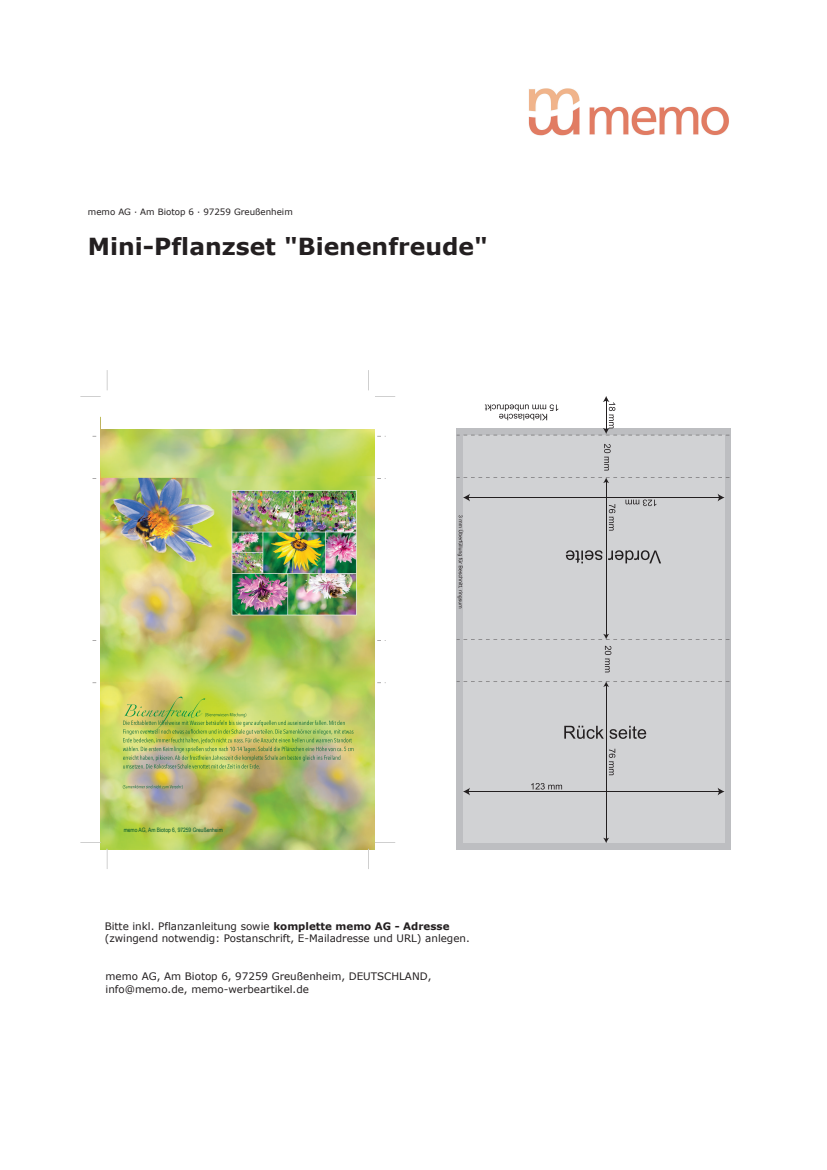
<style>
.page{position:relative;width:827px;height:1170px;background:#fff}
.page>*{position:absolute;margin:0;border:0;box-sizing:border-box;transform-origin:0 0}
.t1{font:700 23.48px "Verdana";color:#231f20}
.t2{font:10.35px "Verdana";color:#231f20}
.t3{font:10.27px/12.4px "Verdana";color:#231f20}
.t4{font:8.7px "Verdana";color:#231f20}
.t5{font:6px "Arial Narrow";color:#00562d}
.s1{font-weight:700;font-size:10.27px}
</style>
<div class="page">
<svg style="left:92px;top:436px;width:294px;height:1px"></svg>
<svg style="left:92px;top:478px;width:294px;height:1px"></svg>
<svg style="left:92px;top:640px;width:294px;height:1px"></svg>
<svg style="left:92px;top:682px;width:294px;height:1px"></svg>
<img style="left:101px;top:389px;width:274px;height:460px">
<img style="left:123px;top:696px;width:230px;height:72px">
<svg style="left:123px;top:784px;width:60px;height:5px"></svg>
<div style="left:101px;top:390px;width:274px;height:38px;background:#fff"></div>
<svg style="left:80px;top:396px;width:21px;height:1px"></svg>
<svg style="left:375px;top:396px;width:20px;height:1px"></svg>
<svg style="left:80px;top:841px;width:21px;height:2px"></svg>
<svg style="left:375px;top:842px;width:20px;height:1px"></svg>
<svg style="left:107px;top:370px;width:1px;height:20px"></svg>
<svg style="left:107px;top:848px;width:1px;height:21px"></svg>
<svg style="left:368px;top:370px;width:1px;height:20px"></svg>
<svg style="left:368px;top:848px;width:1px;height:21px"></svg>
<div style="left:457px;top:428px;width:274px;height:421px;background:#bdbec1"></div>
<div style="left:463px;top:435px;width:262px;height:407px;background:#d1d2d4"></div>
<hr style="left:468px;top:791px;width:251px;height:1px;background:#231f20">
<svg style="left:717px;top:788px;width:7px;height:7px"></svg>
<svg style="left:463px;top:788px;width:7px;height:7px"></svg>
<hr style="left:606px;top:481px;width:1px;height:154px;background:#231f20">
<svg style="left:457px;top:477px;width:272px;height:6px"></svg>
<svg style="left:609px;top:504px;width:6px;height:26px"></svg>
<svg style="left:531px;top:783px;width:31px;height:6px"></svg>
<hr style="left:468px;top:497px;width:251px;height:1px;background:#231f20">
<svg style="left:463px;top:494px;width:7px;height:7px"></svg>
<svg style="left:717px;top:494px;width:7px;height:7px"></svg>
<svg style="left:625px;top:499px;width:31px;height:7px"></svg>
<hr style="left:606px;top:685px;width:1px;height:154px;background:#231f20">
<svg style="left:457px;top:681px;width:272px;height:6px"></svg>
<svg style="left:603px;top:837px;width:6px;height:6px"></svg>
<svg style="left:609px;top:748px;width:6px;height:27px"></svg>
<svg style="left:457px;top:634px;width:272px;height:38px"></svg>
<svg style="left:458px;top:515px;width:5px;height:93px"></svg>
<svg style="left:564px;top:725px;width:82px;height:13px"></svg>
<svg style="left:566px;top:550px;width:95px;height:13px"></svg>
<svg style="left:457px;top:396px;width:272px;height:40px"></svg>
<svg style="left:604px;top:444px;width:6px;height:26px"></svg>
<img style="left:528px;top:88px;width:201px;height:48px">
<p class="t4" style="left:88px;top:206px;width:206px">memo AG · Am Biotop 6 · 97259 Greußenheim</p>
<h1 class="t1" style="left:88px;top:230px;width:401px">Mini-Pflanzset "Bienenfreude"</h1>
<p class="t5" style="left:124px;top:825px;width:101px">memo AG, Am Biotop 6, 97259 Greußenheim</p>
<p class="t2" style="left:105px;top:918px;width:346px">Bitte inkl. Pflanzanleitung sowie <span class="s1">komplette memo AG - Adresse</span></p>
<p class="t3" style="left:105px;top:931px;width:367px">(zwingend notwendig: Postanschrift, E-Mailadresse und URL) anlegen.</p>
<p class="t3" style="left:106px;top:970px;width:327px">memo AG, Am Biotop 6, 97259 Greußenheim, DEUTSCHLAND, info@memo.de, memo-werbeartikel.de</p>
</div>
